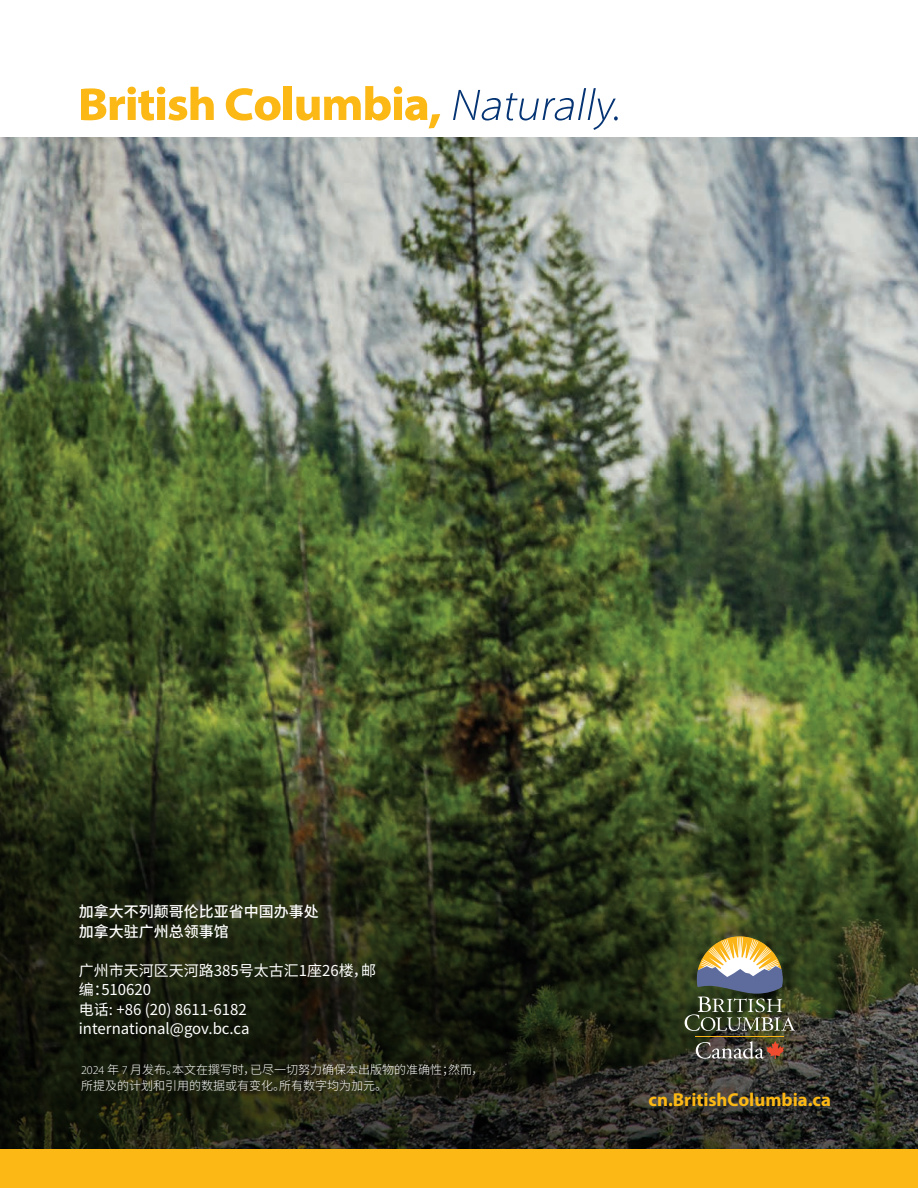
<style>
.page{position:relative;width:918px;height:1188px;background:#fff}
.page>*{position:absolute;margin:0;border:0;box-sizing:border-box;transform-origin:0 0}
.t1{font:700 18.75px "Myriad Pro";color:#fcb814}
.t2{font:15px/19.5px "Noto Sans CJ Ksc";color:#fff}
.t3{font:500 15px "Noto Sans CJ Ksc";color:#fff}
.t4{font:300 12px/16.5px "Noto Sans CJ Ksc";color:#fff}
.s1{font-family:"Myriad Pro"}
</style>
<div class="page">
<img style="left:0;top:137px;width:918px;height:446px">
<svg style="left:0;top:583px;width:918px;height:566px;background:#333e1e"></svg>
<svg style="left:81px;top:87px;width:133px;height:34px"></svg>
<svg style="left:226px;top:88px;width:55px;height:33px"></svg>
<div style="left:284px;top:87px;width:8px;height:33px;background:#fcb814"></div>
<svg style="left:296px;top:86px;width:144px;height:42px"></svg>
<svg style="left:453px;top:88px;width:165px;height:42px"></svg>
<div style="left:0;top:1149px;width:918px;height:39px;background:#fcb814"></div>
<hr style="left:696px;top:1036px;width:88px;height:1px;background:#fbb416">
<svg style="left:685px;top:936px;width:110px;height:95px;background:#707255"></svg>
<svg style="left:696px;top:1041px;width:88px;height:18px;background:#726058"></svg>
<p class="t3" style="left:79px;top:903px;width:241px">加拿大不列颠哥伦比亚省中国办事处</p>
<p class="t3" style="left:79px;top:923px;width:151px">加拿大驻广州总领事馆</p>
<p class="t2" style="left:79px;top:961px;width:299px">广州市天河区天河路385号太古汇1座26楼，邮编：510620</p>
<p class="t2" style="left:79px;top:1000px;width:169px">电话: +86 (20) 8611-6182</p>
<p class="t2" style="left:79px;top:1019px;width:172px">international@gov.bc.ca</p>
<p class="t4" style="left:81px;top:1061px;width:404px"><span class="s1">2024</span> 年 <span class="s1">7</span> 月发布。本文在撰写时，已尽一切努力确保本出版物的准确性；然而，所提及的计划和引用的数据或有变化。所有数字均为加元。</p>
<p class="t1" style="left:649px;top:1087px;width:184px">cn.BritishColumbia.ca</p>
</div>
